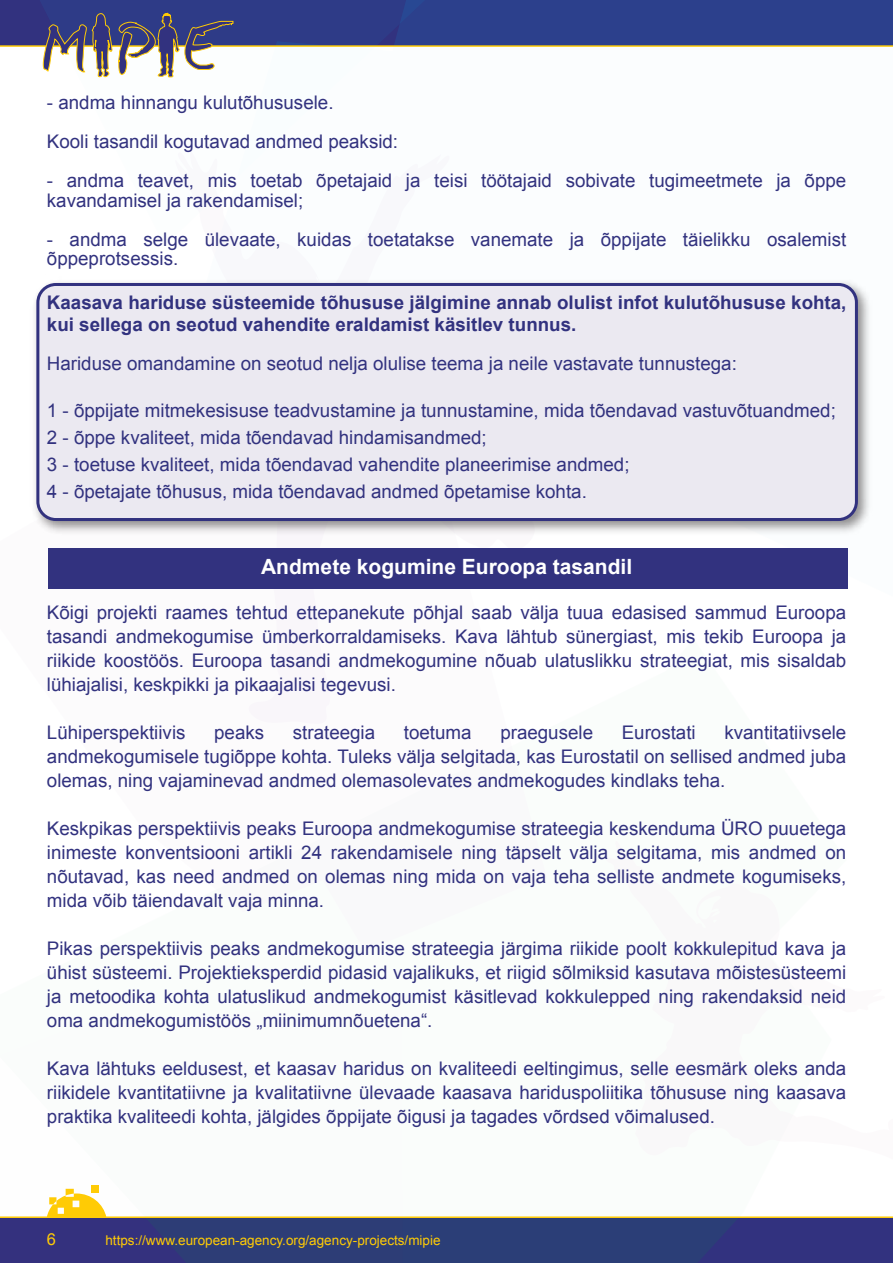
<style>
.page{position:relative;width:893px;height:1263px;background:#fff}
.page>*{position:absolute;margin:0;border:0;box-sizing:border-box;transform-origin:0 0}
.t1{font:700 21px "Arial";color:#fff}
.t2{font:18.75px/24px "Arial";color:#32327f;text-align:justify}
.t3{font:700 18.75px/22.5px "Arial";color:#32327f}
.t4{font:16.5px "Arial";color:#ffcb05}
.t5{font:13.5px "Arial";color:#ffcb05}
</style>
<div class="page">
<div style="left:498px;top:0;width:395px;height:45px;background:#2c408c"></div>
<div style="left:0;top:1217px;width:893px;height:46px;background:#32327f"></div>
<div style="left:404px;top:1218px;width:334px;height:45px;background:#2b3e77"></div>
<svg style="left:147px;top:1218px;width:257px;height:45px;fill:#2d3d76"></svg>
<svg style="left:4px;top:0;width:494px;height:45px;background:#2d3b87"></svg>
<hr style="left:0;top:45px;width:893px;height:2px;background:#ffcb05">
<div style="left:91px;top:1186px;width:7px;height:7px;background:#ffcb05"></div>
<svg style="left:47px;top:1189px;width:59px;height:27px"></svg>
<hr style="left:0;top:1216px;width:893px;height:2px;background:#ffcb05">
<svg style="left:43px;top:8px;width:191px;height:70px"></svg>
<img style="left:35px;top:280px;width:834px;height:255px">
<div style="left:38px;top:284px;width:818px;height:235px;background:#ebe9f1;border-radius:18px"></div>
<div style="left:36px;top:283px;width:822px;height:238px;border:3px solid #32327f;border-radius:18px"></div>
<div style="left:48px;top:548px;width:800px;height:40px;background:#32327f"></div>
<p class="t2" style="left:47px;top:83px;width:353px;line-height:39px">- andma hinnangu kulutõhususele.<br>Kooli tasandil kogutavad andmed peaksid:</p>
<p class="t2" style="left:47px;top:171px;width:801px;line-height:19.5px">- andma teavet, mis toetab õpetajaid ja teisi töötajaid sobivate tugimeetmete ja õppe kavandamisel ja rakendamisel;</p>
<p class="t2" style="left:47px;top:229px;width:801px;line-height:19.5px">- andma selge ülevaate, kuidas toetatakse vanemate ja õppijate täielikku osalemist õppeprotsessis.</p>
<p class="t3" style="left:47px;top:291px;width:801px">Kaasava hariduse süsteemide tõhususe jälgimine annab olulist infot kulutõhususe kohta, kui sellega on seotud vahendite eraldamist käsitlev tunnus.</p>
<p class="t2" style="left:47px;top:352px;width:691px">Hariduse omandamine on seotud nelja olulise teema ja neile vastavate tunnustega:</p>
<p class="t2" style="left:47px;top:397px;width:790px;line-height:27px;text-align:left">1 - õppijate mitmekesisuse teadvustamine ja tunnustamine, mida tõendavad vastuvõtuandmed; 2 - õppe kvaliteet, mida tõendavad hindamisandmed;<br>3 - toetuse kvaliteet, mida tõendavad vahendite planeerimise andmed;<br>4 - õpetajate tõhusus, mida tõendavad andmed õpetamise kohta.</p>
<p class="t1" style="left:261px;top:553px;width:373px">Andmete kogumine Euroopa tasandil</p>
<p class="t2" style="left:47px;top:601px;width:801px">Kõigi projekti raames tehtud ettepanekute põhjal saab välja tuua edasised sammud Euroopa tasandi andmekogumise ümberkorraldamiseks. Kava lähtub sünergiast, mis tekib Euroopa ja riikide koostöös. Euroopa tasandi andmekogumine nõuab ulatuslikku strateegiat, mis sisaldab lühiajalisi, keskpikki ja pikaajalisi tegevusi.</p>
<p class="t2" style="left:47px;top:721px;width:140px">Lühiperspektiivis</p>
<p class="t2" style="left:214px;top:721px;width:52px">peaks</p>
<p class="t2" style="left:293px;top:721px;width:84px">strateegia</p>
<p class="t2" style="left:404px;top:721px;width:69px">toetuma</p>
<p class="t2" style="left:500px;top:721px;width:94px">praegusele</p>
<p class="t2" style="left:622px;top:721px;width:75px">Eurostati</p>
<p class="t2" style="left:47px;top:721px;width:801px;text-indent:677px">kvantitatiivsele andmekogumisele tugiõppe kohta. Tuleks välja selgitada, kas Eurostatil on sellised andmed juba olemas, ning vajaminevad andmed olemasolevates andmekogudes kindlaks teha.</p>
<p class="t2" style="left:47px;top:817px;width:801px">Keskpikas perspektiivis peaks Euroopa andmekogumise strateegia keskenduma ÜRO puuetega inimeste konventsiooni artikli 24 rakendamisele ning täpselt välja selgitama, mis andmed on nõutavad, kas need andmed on olemas ning mida on vaja teha selliste andmete kogumiseks, mida võib täiendavalt vaja minna.</p>
<p class="t2" style="left:47px;top:937px;width:801px">Pikas perspektiivis peaks andmekogumise strateegia järgima riikide poolt kokkulepitud kava ja ühist süsteemi. Projektieksperdid pidasid vajalikuks, et riigid sõlmiksid kasutava mõistesüsteemi ja metoodika kohta ulatuslikud andmekogumist käsitlevad kokkulepped ning rakendaksid neid oma andmekogumistöös „miinimumnõuetena“.</p>
<p class="t2" style="left:47px;top:1057px;width:801px">Kava lähtuks eeldusest, et kaasav haridus on kvaliteedi eeltingimus, selle eesmärk oleks anda riikidele kvantitatiivne ja kvalitatiivne ülevaade kaasava hariduspoliitika tõhususe ning kaasava praktika kvaliteedi kohta, jälgides õppijate õigusi ja tagades võrdsed võimalused.</p>
<p class="t4" style="left:47px;top:1229px;width:11px">6</p>
<p class="t5" style="left:105px;top:1232px;width:337px">https://www.european-agency.org/agency-projects/mipie</p>
</div>
